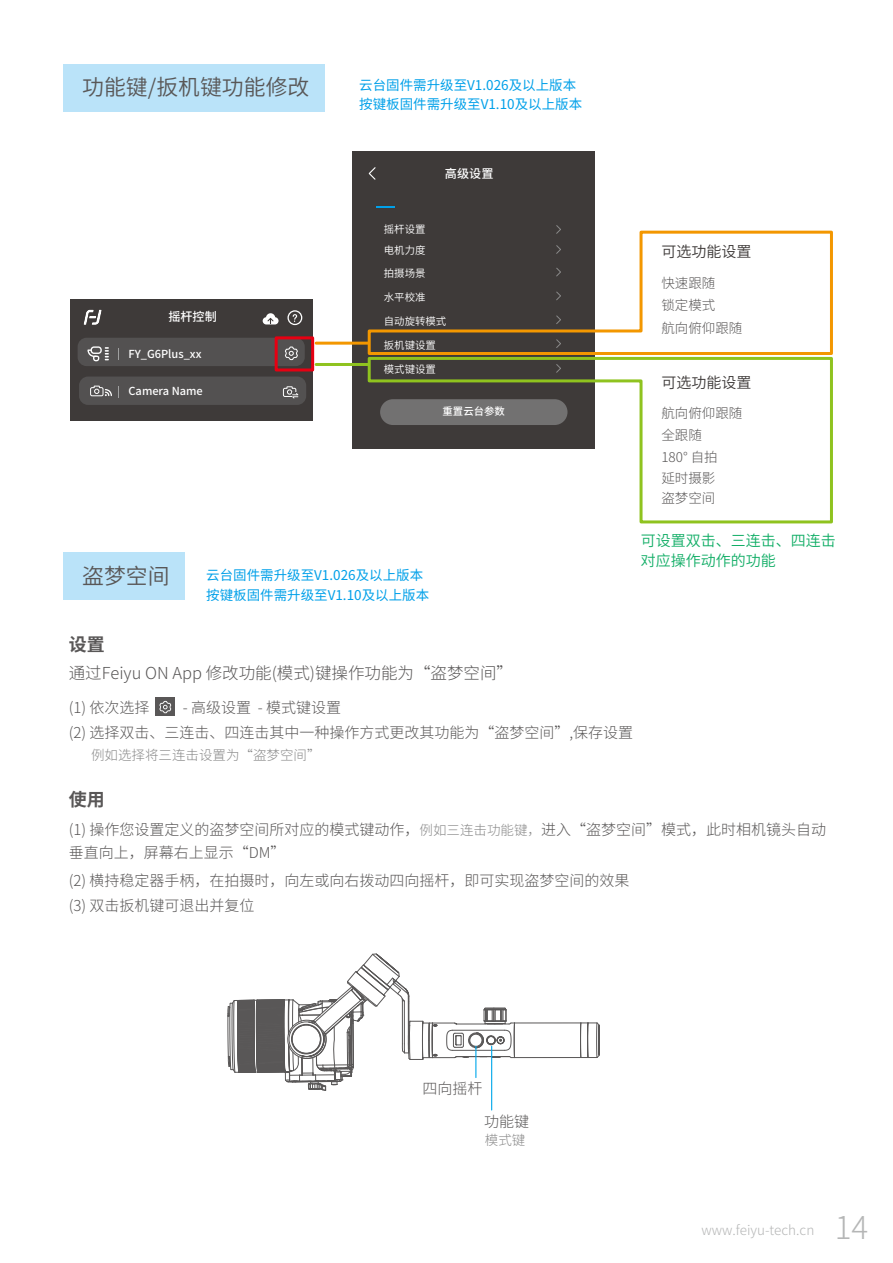
<style>
.page{position:relative;width:893px;height:1263px;background:#fff}
.page>*{position:absolute;margin:0;border:0;box-sizing:border-box;transform-origin:0 0}
.t1{font:300 31.5px "Source Han Sans CN";color:#b5b6b6}
.t2{font:21.9px "Source Han Sans CN";color:#595757}
.t3{font:700 18px "Source Han Sans CN";color:#595757}
.t4{font:300 16.5px "Source Han Sans CN";color:#595757}
.t5{font:300 15px/25px "Source Han Sans CN";color:#595757}
.t6{font:15px/20px "Source Han Sans CN";color:#13ae67}
.t7{font:15px "Source Han Sans CN";color:#3e3a39}
.t8{font:13.5px/19.2px "Source Han Sans CN";color:#00a0e9}
.t9{font:300 13.5px/21.3px "Source Han Sans CN";color:#595757}
.t10{font:300 13.5px "Source Han Sans CN";color:#898989}
.t11{font:300 13.5px "Source Han Sans CN";color:#b5b6b6}
.t12{font:500 12.15px "Source Han Sans CN";color:#fff}
.t13{font:500 11.1px "Source Han Sans CN";color:#fff}
.t14{font:10.35px/22.2px "Source Han Sans CN";color:#fff;text-align:justify}
.t15{font:500 10.35px "Source Han Sans CN";color:#fff}
.s1{font-size:13.5px;color:#898989}
</style>
<div class="page">
<div style="left:71px;top:300px;width:242px;height:121px;background:#3e3a39"></div>
<div style="left:79px;top:376px;width:227px;height:29px;background:#535151;border-radius:9px"></div>
<div style="left:78px;top:338px;width:227px;height:28px;background:#535151;border-radius:9px"></div>
<svg style="left:285px;top:346px;width:13px;height:14px"></svg>
<svg style="left:84px;top:310px;width:18px;height:15px"></svg>
<svg style="left:287px;top:310px;width:15px;height:15px"></svg>
<svg style="left:263px;top:313px;width:16px;height:11px"></svg>
<div style="left:90px;top:387px;width:13px;height:9px;border:1px solid #fff"></div>
<svg style="left:93px;top:385px;width:19px;height:11px"></svg>
<div style="left:283px;top:388px;width:13px;height:9px;border:1px solid #fff"></div>
<svg style="left:286px;top:386px;width:12px;height:12px"></svg>
<svg style="left:87px;top:346px;width:22px;height:15px"></svg>
<svg style="left:118px;top:386px;width:1px;height:12px"></svg>
<hr style="left:515px;top:1057px;width:66px;height:1px;background:#595757">
<hr style="left:515px;top:1023px;width:66px;height:1px;background:#595757">
<svg style="left:580px;top:1022px;width:20px;height:36px"></svg>
<svg style="left:227px;top:953px;width:288px;height:138px"></svg>
<div style="left:64px;top:64px;width:261px;height:48px;background:#bae3f9"></div>
<div style="left:64px;top:552px;width:121px;height:48px;background:#bae3f9"></div>
<div style="left:352px;top:151px;width:243px;height:298px;background:#3e3a39"></div>
<svg style="left:368px;top:167px;width:8px;height:13px"></svg>
<svg style="left:376px;top:206px;width:19px;height:1px"></svg>
<div style="left:275px;top:336px;width:39px;height:35px;border:3px solid #e60012"></div>
<div style="left:156px;top:698px;width:19px;height:18px;background:#595757"></div>
<svg style="left:159px;top:701px;width:12px;height:12px"></svg>
<svg style="left:367px;top:356px;width:466px;height:168px"></svg>
<svg style="left:366px;top:229px;width:467px;height:126px"></svg>
<hr style="left:316px;top:342px;width:52px;height:3px;background:#f39700">
<hr style="left:316px;top:363px;width:52px;height:3px;background:#8fc31f">
<hr style="left:491px;top:1046px;width:1px;height:64px;background:#00a7ea">
<hr style="left:475px;top:1046px;width:1px;height:31px;background:#00a7ea">
<h2 class="t2" style="left:82px;top:75px;width:229px">功能键/扳机键功能修改</h2>
<p class="t12" style="left:168px;top:309px;width:50px">摇杆控制</p>
<p class="t13" style="left:129px;top:347px;width:75px">FY_G6Plus_xx</p>
<p class="t13" style="left:129px;top:384px;width:76px">Camera Name</p>
<p class="t8" style="left:359px;top:75px;width:224px">云台固件需升级至V1.026及以上版本按键板固件需升级至V1.10及以上版本</p>
<p class="t12" style="left:445px;top:167px;width:50px">高级设置</p>
<p class="t14" style="left:384px;top:218px;width:43px">摇杆设置电机力度拍摄场景</p>
<p class="t14" style="left:384px;top:286px;width:43px">水平校准</p>
<p class="t14" style="left:384px;top:310px;width:64px">自动旋转模式</p>
<p class="t14" style="left:384px;top:334px;width:54px">扳机键设置</p>
<p class="t14" style="left:384px;top:359px;width:54px">模式键设置</p>
<p class="t15" style="left:443px;top:406px;width:64px">重置云台参数</p>
<p class="t9" style="left:661px;top:402px;width:82px">航向俯仰跟随全跟随<br>180° 自拍<br>延时摄影<br>盗梦空间</p>
<p class="t7" style="left:661px;top:243px;width:91px">可选功能设置</p>
<p class="t9" style="left:661px;top:272px;width:82px;line-height:22.6px">快速跟随<br>锁定模式<br>航向俯仰跟随</p>
<p class="t7" style="left:661px;top:374px;width:91px">可选功能设置</p>
<h2 class="t2" style="left:82px;top:563px;width:89px">盗梦空间</h2>
<p class="t8" style="left:206px;top:566px;width:224px">云台固件需升级至V1.026及以上版本按键板固件需升级至V1.10及以上版本</p>
<p class="t6" style="left:641px;top:531px;width:196px">可设置双击、三连击、四连击对应操作动作的功能</p>
<p class="t3" style="left:69px;top:635px;width:37px">设置</p>
<p class="t4" style="left:69px;top:664px;width:446px">通过Feiyu ON App 修改功能(模式)键操作功能为“盗梦空间”</p>
<p class="t5" style="left:69px;top:695px;width:566px;text-indent:114px">- 高级设置 - 模式键设置<br>(2) 选择双击、三连击、四连击其中一种操作方式更改其功能为“盗梦空间”,保存设置</p>
<p class="t10" style="left:91px;top:747px;width:231px">例如选择将三连击设置为“盗梦空间”</p>
<p class="t5" style="left:69px;top:695px;width:82px">(1) 依次选择</p>
<p class="t3" style="left:69px;top:789px;width:37px">使用</p>
<p class="t5" style="left:69px;top:819px;width:759px;line-height:23px">(1) 操作您设置定义的盗梦空间所对应的模式键动作，<span class="s1">例如三连击功能键，</span>进入“盗梦空间”模式，此时相机镜头自动垂直向上，屏幕右上显示“DM”</p>
<p class="t5" style="left:69px;top:868px;width:562px">(2) 横持稳定器手柄，在拍摄时，向左或向右拨动四向摇杆，即可实现盗梦空间的效果(3) 双击扳机键可退出并复位</p>
<p class="t5" style="left:422px;top:1076px;width:61px">四向摇杆</p>
<p class="t5" style="left:484px;top:1109px;width:46px">功能键</p>
<p class="t10" style="left:485px;top:1132px;width:42px">模式键</p>
<p class="t11" style="left:701px;top:1222px;width:115px">www.feiyu-tech.cn</p>
<h1 class="t1" style="left:835px;top:1209px;width:35px">14</h1>
</div>
